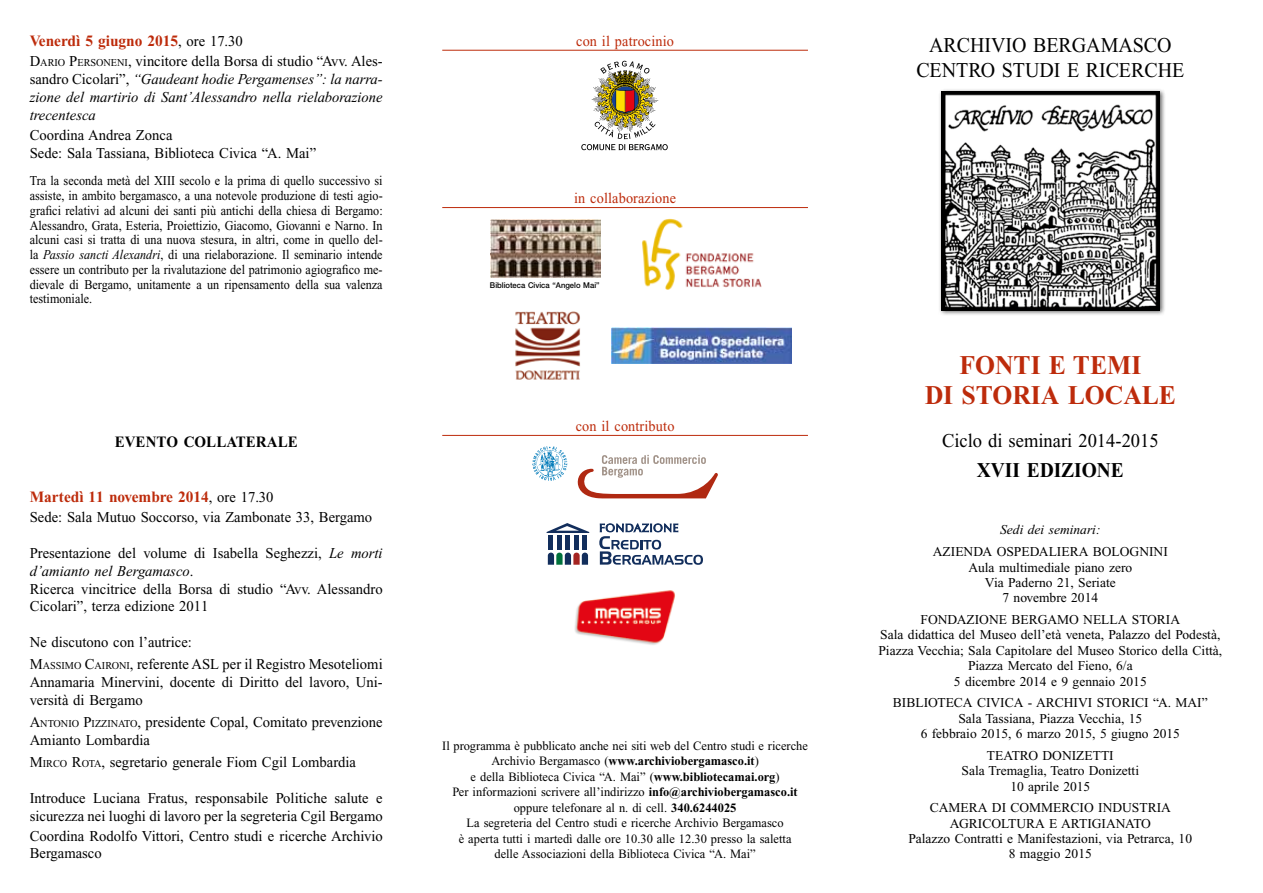
<style>
.page{position:relative;width:1263px;height:893px;background:#fff}
.page>*{position:absolute;margin:0;border:0;box-sizing:border-box;transform-origin:0 0}
.t1{font:700 27px/30px "Times New Roman";color:#bd2b0b;text-align:center;scale:.95 1}
.t2{font:21px/25.2px "Times New Roman";color:#000;text-align:center;scale:.95 1}
.t3{font:700 21px "Times New Roman";color:#000;scale:.92 1}
.t4{font:19.5px "Times New Roman";color:#000;scale:.95 1}
.t5{font:700 15.75px "Times New Roman";color:#bd2b0b}
.t6{font:700 15.75px "Times New Roman";color:#000;scale:.95 1}
.t7{font:15px/17.9px "Times New Roman";color:#000}
.t8{font:italic 15px/18px "Times New Roman";color:#000;text-align:justify}
.t9{font:15px "Times New Roman";letter-spacing:.01em;color:#bd2b0b;scale:.95 1}
.t10{font:13.5px/15.5px "Times New Roman";color:#000;text-align:center}
.t11{font:13.5px/14.7px "Times New Roman";color:#000;text-align:justify;scale:.9 1}
.t12{font:italic 13.5px "Times New Roman";color:#000}
.t13{font:12.75px/15.5px "Times New Roman";color:#000;text-align:center}
.t14{font:500 7.95px "Helvetica Neue";color:#000;scale:.96 1}
.s1{font-weight:400;font-size:15px;color:#000}
.s2{font-style:normal}
.s3{font-style:normal;font-size:10.5px}
.s4{font-style:italic}
.s5{font-style:inherit}
.s6{font-size:10.5px}
.s7{font-weight:700}
</style>
<div class="page">
<div style="left:938px;top:88px;width:227px;height:228px;background:#000;opacity:.6"></div>
<img style="left:941px;top:91px;width:218px;height:219px">
<hr style="left:442px;top:50px;width:366px;height:1px;background:#bd2b0b">
<svg style="left:581px;top:61px;width:87px;height:89px"></svg>
<img style="left:591px;top:67px;width:68px;height:67px">
<hr style="left:442px;top:207px;width:366px;height:1px;background:#bd2b0b">
<hr style="left:442px;top:435px;width:366px;height:1px;background:#bd2b0b">
<img style="left:611px;top:327px;width:181px;height:36px">
<svg style="left:577px;top:455px;width:141px;height:43px"></svg>
<svg style="left:532px;top:446px;width:35px;height:35px"></svg>
<img style="left:575px;top:590px;width:100px;height:55px">
<img style="left:490px;top:219px;width:110px;height:59px">
<img style="left:642px;top:219px;width:120px;height:70px">
<img style="left:515px;top:311px;width:66px;height:69px">
<svg style="left:546px;top:523px;width:157px;height:42px"></svg>
<p class="t5" style="left:30px;top:32px;width:215px">Venerdì 5 giugno 2015<span class="s1">, ore 17.30</span></p>
<p class="t8" style="left:30px;top:52px;width:354px"><span class="s2">D</span><span class="s3">ARIO</span> <span class="s2">P</span><span class="s3">ERSONENI</span><span class="s2">, vincitore della Borsa di studio “Avv. Ales&shy;sandro Cicolari”,</span> “Gaudeant hodie Pergamenses”: la narra&shy;zione del martirio di Sant’Alessandro nella rielaborazione trecentesca</p>
<p class="t7" style="left:30px;top:127px;width:288px">Coordina Andrea Zonca<br>Sede: Sala Tassiana, Biblioteca Civica “A. Mai”</p>
<p class="t11" style="left:30px;top:173px;width:394px">Tra la seconda metà del XIII secolo e la prima di quello successivo si assiste, in ambito bergamasco, a una notevole produzione di testi agio&shy;grafici relativi ad alcuni dei santi più antichi della chiesa di Bergamo:<br>Alessandro, Grata, Esteria, Proiettizio, Giacomo, Giovanni e Narno. In alcuni casi si tratta di una nuova stesura, in altri, come in quello del&shy;la <span class="s4">Passio sancti Alexandri</span>, di una rielaborazione. Il seminario intende essere un contributo per la rivalutazione del patrimonio agiografico me&shy;dievale di Bergamo, unitamente a un ripensamento della sua valenza testimoniale.</p>
<p class="t6" style="left:115px;top:433px;width:23px">Evento</p>
<p class="t6" style="left:184px;top:433px;width:12px">collaterale</p>
<p class="t5" style="left:30px;top:488px;width:245px">Martedì 11 novembre 2014<span class="s1">, ore 17.30</span></p>
<p class="t7" style="left:30px;top:508px;width:344px">Sede: Sala Mutuo Soccorso, via Zambonate 33, Bergamo</p>
<p class="t7" style="left:30px;top:544px;width:354px">Presentazione del volume di Isabella Seghezzi, <span class="s4">Le morti d’amianto nel Bergamasco</span>.<br>Ricerca vincitrice della Borsa di studio “Avv. Alessandro Cicolari”, terza edizione 2011</p>
<p class="t7" style="left:30px;top:631px;width:354px;line-height:22px">Ne discutono con l’autrice:<br><span class="s5">M</span><span class="s6">ASSIMO</span> <span class="s5">C</span><span class="s6">AIRONI</span>, referente ASL per il Registro Mesoteliomi</p>
<p class="t7" style="left:30px;top:673px;width:354px">Annamaria Minervini, docente di Diritto del lavoro, Uni&shy;versità di Bergamo</p>
<p class="t7" style="left:30px;top:713px;width:354px"><span class="s5">A</span><span class="s6">NTONIO</span> <span class="s5">P</span><span class="s6">IZZINATO</span>, presidente Copal, Comitato prevenzione<br>Amianto Lombardia</p>
<p class="t7" style="left:30px;top:753px;width:328px"><span class="s5">M</span><span class="s6">IRCO</span> <span class="s5">R</span><span class="s6">OTA</span>, segretario generale Fiom Cgil Lombardia</p>
<p class="t7" style="left:30px;top:789px;width:354px">Introduce Luciana Fratus, responsabile Politiche salute e sicurezza nei luoghi di lavoro per la segreteria Cgil Bergamo</p>
<p class="t7" style="left:30px;top:827px;width:354px">Coordina Rodolfo Vittori, Centro studi e ricerche Archivio<br>Bergamasco</p>
<p class="t9" style="left:576px;top:33px;width:104px">con il patrocinio</p>
<p class="t9" style="left:574px;top:190px;width:109px">in collaborazione</p>
<p class="t14" style="left:490px;top:281px;width:116px">Biblioteca Civica “Angelo Mai”</p>
<p class="t9" style="left:576px;top:418px;width:105px">con il contributo</p>
<p class="t13" style="left:442px;top:738px;width:367px">Il programma è pubblicato anche nei siti web del Centro studi e ricerche Archivio Bergamasco (<span class="s7">www.archiviobergamasco.it</span>)<br>e della Biblioteca Civica “A. Mai” (<span class="s7">www.bibliotecamai.org</span>)<br>Per informazioni scrivere all’indirizzo <span class="s7">info@archiviobergamasco.it </span>oppure telefonare al n. di cell. <span class="s7">340.6244025<br></span>La segreteria del Centro studi e ricerche Archivio Bergamasco<br>è aperta tutti i martedì dalle ore 10.30 alle 12.30 presso la saletta<br>delle Associazioni della Biblioteca Civica “A. Mai”</p>
<h2 class="t2" style="left:916px;top:32px;width:284px">ARCHIVIO BERGAMASCO<br>CENTRO STUDI E RICERCHE</h2>
<h1 class="t1" style="left:925px;top:350px;width:266px">FONTI E TEMI<br>DI STORIA LOCALE</h1>
<h3 class="t4" style="left:942px;top:430px;width:230px">Ciclo di seminari 2014-2015</h3>
<h2 class="t3" style="left:977px;top:459px;width:161px">XVII EDIZIONE</h2>
<p class="t12" style="left:1000px;top:522px;width:102px">Sedi dei seminari:</p>
<p class="t10" style="left:933px;top:544px;width:236px">AZIENDA OSPEDALIERA BOLOGNINI<br>Aula multimediale piano zero<br>Via Paderno 21, Seriate<br>7 novembre 2014</p>
<p class="t10" style="left:878px;top:612px;width:345px">FONDAZIONE BERGAMO NELLA STORIA<br>Sala didattica del Museo dell’età veneta, Palazzo del Podestà, Piazza Vecchia; Sala Capitolare del Museo Storico della Città, Piazza Mercato del Fieno, 6/a<br>5 dicembre 2014 e 9 gennaio 2015</p>
<p class="t10" style="left:893px;top:695px;width:316px">BIBLIOTECA CIVICA - ARCHIVI STORICI “A. MAI”<br>Sala Tassiana, Piazza Vecchia, 15<br>6 febbraio 2015, 6 marzo 2015, 5 giugno 2015</p>
<p class="t10" style="left:961px;top:748px;width:179px">TEATRO DONIZETTI<br>Sala Tremaglia, Teatro Donizetti<br>10 aprile 2015</p>
<p class="t10" style="left:908px;top:800px;width:285px">CAMERA DI COMMERCIO INDUSTRIA<br>AGRICOLTURA E ARTIGIANATO<br>Palazzo Contratti e Manifestazioni, via Petrarca, 10<br>8 maggio 2015</p>
</div>
